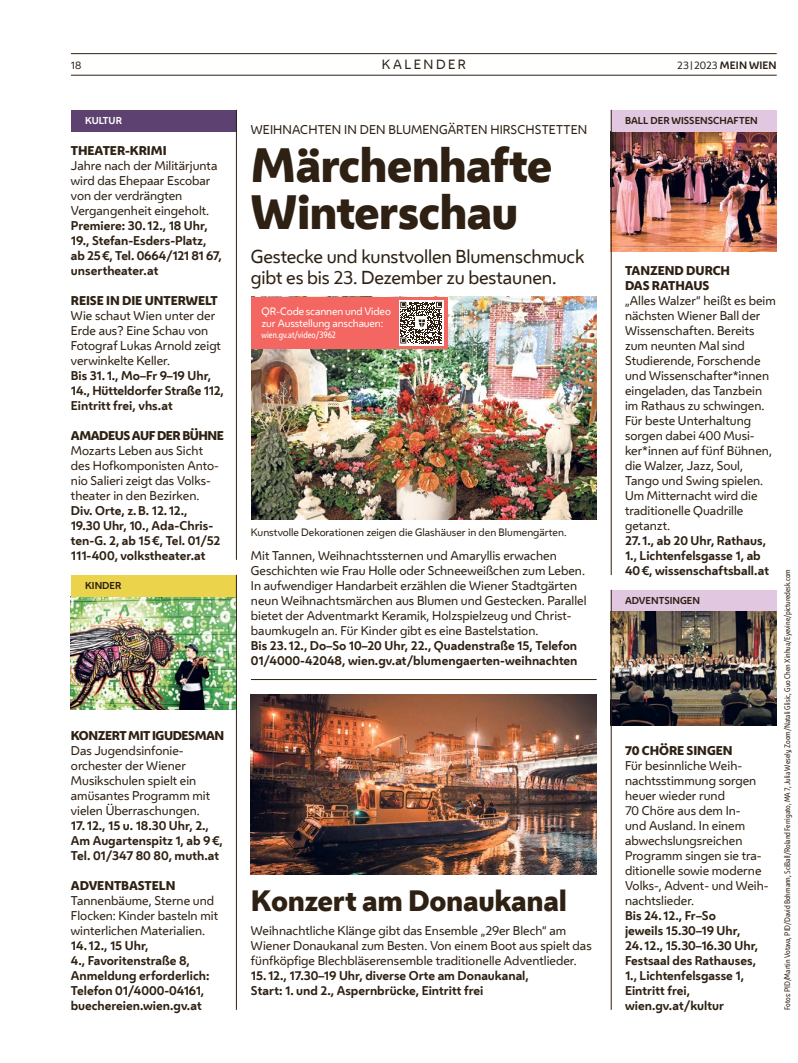
<style>
.page{position:relative;width:798px;height:1063px;background:#fff}
.page>*{position:absolute;margin:0;border:0;box-sizing:border-box;transform-origin:0 0}
.HL_Header_45pt{font:800 45px/47.5px "Wiener Melange";letter-spacing:-.02em;color:#2e2113}
.HL_Header_18pt{font:800 27.5px "Wiener Melange";letter-spacing:-.01em;color:#2e2113}
.HL_VS_14pt{font:17.5px/21px "Wiener Melange";letter-spacing:-.01em;color:#2e2113}
.t1{font:12.5px "Wiener Melange";color:#2e2113}
.FT_FT{font:11.88px/15px "Wiener Melange";color:#2e2113}
.FT_FT-2{font:700 11.88px/15px "Wiener Melange";color:#2e2113}
.FT_FT_Info_bold{font:700 11.88px/15px "Wiener Melange";color:#2e2113}
.Spalte_Infobox_Spalte_Header{font:800 11.88px/15px "Wiener Melange";letter-spacing:-.005em;color:#2e2113}
.HL_Vorzeile_9_5pt{font:11.88px "Wiener Melange";letter-spacing:.01em;color:#2e2113}
.Spalte_Infobox_Spalte_Header-2{font:800 11.88px "Wiener Melange";letter-spacing:-.035em;color:#2e2113}
.t2{font:10px "Wiener Melange";color:#2e2113}
.FT_Bildunterschrift{font:10px/12px "Wiener Melange";letter-spacing:-.01em;color:#fff}
.t3{font:700 10px "Wiener Melange";letter-spacing:.01em;color:#2e2113}
.Spalte_Infobox_Spalte_Markerl{font:700 9.38px "Wiener Melange";color:#2e2113}
.Spalte_Infobox_Spalte_Markerl-2{font:700 9.38px "Wiener Melange";color:#fff}
.FT_Bildunterschrift-2{font:8.75px "Wiener Melange Cd";color:#fff}
.t4{font:7.5px "Wiener Melange Cd";color:#2e2113}
.s1{font-weight:400}
.s2{font-weight:400;font-size:7.5px}
</style>
<div class="page">
<hr style="left:71px;top:75px;width:705px;height:1px;background:#2e2113">
<hr style="left:71px;top:53px;width:705px;height:1px;background:#2e2113">
<img style="left:611px;top:132px;width:165px;height:120px">
<img style="left:251px;top:695px;width:345px;height:180px">
<hr style="left:251px;top:679px;width:345px;height:1px;background:#2e2113">
<div style="left:610px;top:110px;width:166px;height:22px;background:#e2c7e1"></div>
<div style="left:610px;top:590px;width:166px;height:22px;background:#e2c7e1"></div>
<img style="left:611px;top:611px;width:165px;height:114px">
<img style="left:71px;top:597px;width:165px;height:113px">
<img style="left:251px;top:297px;width:345px;height:222px">
<hr style="left:610px;top:590px;width:1px;height:420px;background:#2e2113">
<hr style="left:610px;top:110px;width:1px;height:465px;background:#2e2113">
<div style="left:71px;top:110px;width:166px;height:22px;background:#5d4271"></div>
<div style="left:71px;top:575px;width:166px;height:22px;background:#ebd34b"></div>
<hr style="left:236px;top:110px;width:1px;height:450px;background:#2e2113">
<hr style="left:236px;top:575px;width:1px;height:435px;background:#2e2113">
<div style="left:251px;top:297px;width:196px;height:51px;background:#f46661"></div>
<div style="left:398px;top:300px;width:45px;height:45px;background:#fff"></div>
<svg style="left:400px;top:302px;width:42px;height:42px"></svg>
<p class="t2" style="left:71px;top:58px;width:12px">18</p>
<p class="t1" style="left:381px;top:55px;width:23px">Kalender</p>
<p class="t3" style="left:677px;top:57px;width:101px"><span class="s1">23</span><span class="s2">|</span><span class="s1">2023</span> MEIN WIEN</p>
<p class="Spalte_Infobox_Spalte_Markerl-2" style="left:85px;top:113px;width:38px">KULTUR</p>
<h1 class="Spalte_Infobox_Spalte_Header" style="left:71px;top:143px;width:97px">THEATER-KRIMI</h1>
<p class="FT_FT" style="left:71px;top:157px;width:148px">Jahre nach der Militärjunta wird das Ehepaar Escobar von der verdrängten<br>Vergangenheit eingeholt.</p>
<p class="FT_FT-2" style="left:71px;top:217px;width:152px">Premiere: 30. 12., 18 Uhr,<br>19., Stefan-Esders-Platz, ab 25€, Tel. 0664/121 81 67, unsertheater.at</p>
<h1 class="Spalte_Infobox_Spalte_Header" style="left:71px;top:293px;width:148px">REISE IN DIE UNTERWELT</h1>
<p class="FT_FT" style="left:71px;top:307px;width:151px">Wie schaut Wien unter der<br>Erde aus? Eine Schau von<br>Fotograf Lukas Arnold zeigt verwinkelte Keller.</p>
<p class="FT_FT-2" style="left:71px;top:367px;width:154px">Bis 31. 1., Mo–Fr 9–19 Uhr,<br>14., Hütteldorfer Straße 112,<br>Eintritt frei, vhs.at</p>
<h1 class="Spalte_Infobox_Spalte_Header-2" style="left:71px;top:427px;width:154px">AMADEUS AUF DER BÜHNE</h1>
<p class="FT_FT" style="left:71px;top:442px;width:149px">Mozarts Leben aus Sicht des Hofkomponisten Anto&shy;nio Salieri zeigt das Volks&shy;theater in den Bezirken.</p>
<p class="FT_FT-2" style="left:71px;top:502px;width:151px">Div. Orte, z.B. 12. 12.,<br>19.30 Uhr, 10., Ada-Chris&shy;ten-G. 2, ab 15€, Tel. 01/52<br>111-400, volkstheater.at</p>
<p class="Spalte_Infobox_Spalte_Markerl" style="left:85px;top:578px;width:38px">KINDER</p>
<h1 class="Spalte_Infobox_Spalte_Header-2" style="left:71px;top:727px;width:155px">KONZERT MIT IGUDESMAN</h1>
<p class="FT_FT" style="left:71px;top:742px;width:141px">Das Jugendsinfonie&shy;orchester der Wiener<br>Musikschulen spielt ein amüsantes Programm mit vielen Überraschungen.</p>
<p class="FT_FT-2" style="left:71px;top:817px;width:153px">17. 12., 15 u. 18.30 Uhr, 2.,<br>Am Augartenspitz 1, ab 9€,<br>Tel. 01/347 80 80, muth.at</p>
<h1 class="Spalte_Infobox_Spalte_Header" style="left:71px;top:878px;width:106px">ADVENTBASTELN</h1>
<p class="FT_FT" style="left:71px;top:892px;width:149px">Tannenbäume, Sterne und<br>Flocken: Kinder basteln mit winterlichen Materialien.</p>
<p class="FT_FT-2" style="left:71px;top:937px;width:79px">14. 12., 15 Uhr,</p>
<p class="FT_FT-2" style="left:71px;top:952px;width:140px">4., Favoritenstraße 8,<br>Anmeldung erforderlich:<br>Telefon 01/4000-04161, buechereien.wien.gv.at</p>
<p class="HL_Vorzeile_9_5pt" style="left:251px;top:120px;width:337px">WEIHNACHTEN IN DEN BLUMENGÄRTEN HIRSCHSTETTEN</p>
<h1 class="HL_Header_45pt" style="left:251px;top:141px;width:303px">Märchenhafte<br>Winterschau</h1>
<p class="HL_VS_14pt" style="left:251px;top:245px;width:335px">Gestecke und kunstvollen Blumenschmuck gibt es bis 23. Dezember zu bestaunen.</p>
<p class="FT_Bildunterschrift" style="left:261px;top:305px;width:131px">QR-Code scannen und Video zur Ausstellung anschauen:</p>
<p class="FT_Bildunterschrift-2" style="left:261px;top:329px;width:76px">wien.gv.at/video/3962</p>
<p class="t2" style="left:251px;top:525px;width:317px">Kunstvolle Dekorationen zeigen die Glashäuser in den Blumengärten.</p>
<p class="FT_FT" style="left:251px;top:547px;width:337px">Mit Tannen, Weihnachtssternen und Amaryllis erwachen Geschichten wie Frau Holle oder Schneeweißchen zum Leben.<br>In aufwendiger Handarbeit erzählen die Wiener Stadtgärten neun Weihnachtsmärchen aus Blumen und Gestecken. Parallel bietet der Adventmarkt Keramik, Holzspielzeug und Christ&shy;baumkugeln an. Für Kinder gibt es eine Bastelstation.</p>
<p class="FT_FT-2" style="left:251px;top:637px;width:328px">Bis 23. 12., Do–So 10–20 Uhr, 22., Quadenstraße 15, Telefon<br>01/4000-42048, wien.gv.at/blumengaerten-weihnachten</p>
<h1 class="HL_Header_18pt" style="left:251px;top:882px;width:317px">Konzert am Donaukanal</h1>
<p class="FT_FT" style="left:251px;top:922px;width:342px">Weihnachtliche Klänge gibt das Ensemble „29er Blech“ am<br>Wiener Donaukanal zum Besten. Von einem Boot aus spielt das fünfköpfige Blechbläserensemble traditionelle Adventlieder.</p>
<p class="FT_FT-2" style="left:251px;top:967px;width:279px">15. 12., 17.30–19 Uhr, diverse Orte am Donaukanal,<br>Start: 1. und 2., Aspernbrücke, Eintritt frei</p>
<p class="Spalte_Infobox_Spalte_Markerl" style="left:625px;top:113px;width:134px">BALL DER WISSENSCHAFTEN</p>
<h1 class="Spalte_Infobox_Spalte_Header" style="left:625px;top:263px;width:106px">TANZEND DURCH<br>DAS RATHAUS</h1>
<p class="FT_FT" style="left:625px;top:292px;width:152px">„Alles Walzer“ heißt es beim nächsten Wiener Ball der<br>Wissenschaften. Bereits zum neunten Mal sind<br>Studierende, Forschende und Wissenschafter*innen eingeladen, das Tanzbein im Rathaus zu schwingen.<br>Für beste Unterhaltung sorgen dabei 400 Musi&shy;ker*innen auf fünf Bühnen, die Walzer, Jazz, Soul,<br>Tango und Swing spielen.<br>Um Mitternacht wird die traditionelle Quadrille getanzt.</p>
<p class="FT_FT_Info_bold" style="left:625px;top:532px;width:145px">27. 1., ab 20 Uhr, Rathaus,<br>1., Lichtenfelsgasse 1, ab<br>40€, wissenschaftsball.at</p>
<p class="Spalte_Infobox_Spalte_Markerl" style="left:625px;top:593px;width:76px">ADVENTSINGEN</p>
<h1 class="Spalte_Infobox_Spalte_Header" style="left:625px;top:743px;width:109px">70 CHÖRE SINGEN</h1>
<p class="FT_FT" style="left:625px;top:757px;width:145px">Für besinnliche Weih&shy;nachtsstimmung sorgen heuer wieder rund<br>70 Chöre aus dem In-<br>und Ausland. In einem abwechslungsreichen<br>Programm singen sie tra&shy;ditionelle sowie moderne<br>Volks-, Advent- und Weih&shy;nachtslieder.</p>
<p class="FT_FT_Info_bold" style="left:625px;top:907px;width:117px">Bis 24. 12., Fr–So jeweils 15.30–19 Uhr,</p>
<p class="FT_FT_Info_bold" style="left:625px;top:937px;width:135px">24. 12., 15.30–16.30 Uhr,<br>Festsaal des Rathauses,<br>1., Lichtenfelsgasse 1,<br>Eintritt frei,</p>
<p class="FT_FT_Info_bold" style="left:625px;top:997px;width:100px">wien.gv.at/kultur</p>
<p class="t4" style="left:782px;top:1010px;width:442px;rotate:-90deg">Fotos: PID/Martin Votava, PID/David Bohmann, SciBall/Roland Ferrigato, MA 7, Julia Wesely, Zoom/Natali Glisic, Guo Chen Xinhua/Eyevine/picturedesk.com</p>
</div>
